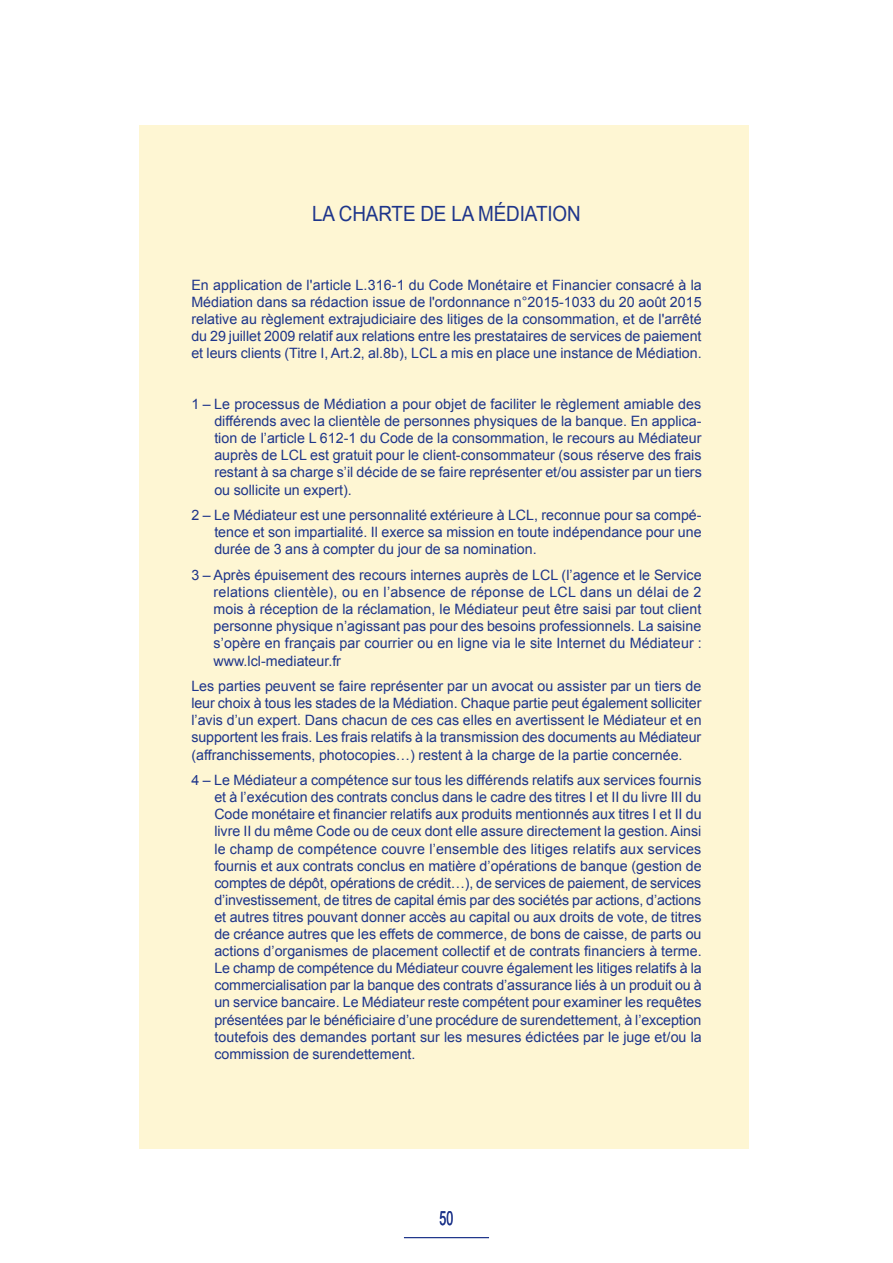
<style>
.page{position:relative;width:893px;height:1263px;background:#fff}
.page>*{position:absolute;margin:0;border:0;box-sizing:border-box;transform-origin:0 0}
.Arial-_Titre_entete{font:21px "Arial";letter-spacing:-.005em;color:#1e358b;scale:.9 1}
.t1{font:19.5px "Arial";color:#1e358b;scale:.63 1}
.Arial-texte_courant{font:14.25px/17.1px "Arial";color:#1e358b;text-align:justify}
</style>
<div class="page">
<hr style="left:404px;top:1237px;width:85px;height:1px;background:#1e358b">
<div style="left:140px;top:126px;width:609px;height:1023px;background:#fef6d3"></div>
<p class="Arial-_Titre_entete" style="left:312px;top:200px;width:300px">LA CHARTE DE LA MÉDIATION</p>
<p class="Arial-texte_courant" style="left:191px;top:276px;width:512px">En application de l'article L.316-1 du Code Monétaire et Financier consacré à la Médiation dans sa rédaction issue de l'ordonnance n°2015-1033 du 20 août 2015 relative au règlement extrajudiciaire des litiges de la consommation, et de l'arrêté du 29 juillet 2009 relatif aux relations entre les prestataires de services de paiement et leurs clients (Titre I, Art.2, al.8b), LCL a mis en place une instance de Médiation.</p>
<p class="Arial-texte_courant" style="left:214px;top:396px;width:489px;text-indent:-23px">1 – Le processus de Médiation a pour objet de faciliter le règlement amiable des différends avec la clientèle de personnes physiques de la banque. En applica&shy;tion de l’article L 612-1 du Code de la consommation, le recours au Médiateur auprès de LCL est gratuit pour le client-consommateur (sous réserve des frais restant à sa charge s’il décide de se faire représenter et/ou assister par un tiers ou sollicite un expert).</p>
<p class="Arial-texte_courant" style="left:214px;top:507px;width:489px;text-indent:-23px">2 – Le Médiateur est une personnalité extérieure à LCL, reconnue pour sa compé&shy;tence et son impartialité. Il exerce sa mission en toute indépendance pour une durée de 3 ans à compter du jour de sa nomination.</p>
<p class="Arial-texte_courant" style="left:214px;top:567px;width:490px;text-indent:-22px">3 – Après épuisement des recours internes auprès de LCL (l’agence et le Service relations clientèle), ou en l’absence de réponse de LCL dans un délai de 2 mois à réception de la réclamation, le Médiateur peut être saisi par tout client personne physique n’agissant pas pour des besoins professionnels. La saisine s’opère en français par courrier ou en ligne via le site Internet du Médiateur : www.lcl-mediateur.fr</p>
<p class="Arial-texte_courant" style="left:191px;top:678px;width:512px">Les parties peuvent se faire représenter par un avocat ou assister par un tiers de leur choix à tous les stades de la Médiation. Chaque partie peut également solliciter l’avis d’un expert. Dans chacun de ces cas elles en avertissent le Médiateur et en supportent les frais. Les frais relatifs à la transmission des documents au Médiateur (affranchissements, photocopies…) restent à la charge de la partie concernée.</p>
<p class="Arial-texte_courant" style="left:214px;top:772px;width:489px;text-indent:-23px">4 – Le Médiateur a compétence sur tous les différends relatifs aux services fournis et à l’exécution des contrats conclus dans le cadre des titres I et II du livre III du Code monétaire et financier relatifs aux produits mentionnés aux titres I et II du livre II du même Code ou de ceux dont elle assure directement la gestion. Ainsi le champ de compétence couvre l’ensemble des litiges relatifs aux services fournis et aux contrats conclus en matière d’opérations de banque (gestion de comptes de dépôt, opérations de crédit…), de services de paiement, de services d’investissement, de titres de capital émis par des sociétés par actions, d’actions et autres titres pouvant donner accès au capital ou aux droits de vote, de titres de créance autres que les effets de commerce, de bons de caisse, de parts ou actions d’organismes de placement collectif et de contrats financiers à terme.<br>Le champ de compétence du Médiateur couvre également les litiges relatifs à la commercialisation par la banque des contrats d’assurance liés à un produit ou à un service bancaire. Le Médiateur reste compétent pour examiner les requêtes présentées par le bénéficiaire d’une procédure de surendettement, à l’exception toutefois des demandes portant sur les mesures édictées par le juge et/ou la commission de surendettement.</p>
<h2 class="t1" style="left:440px;top:1205px;width:23px">50</h2>
</div>
